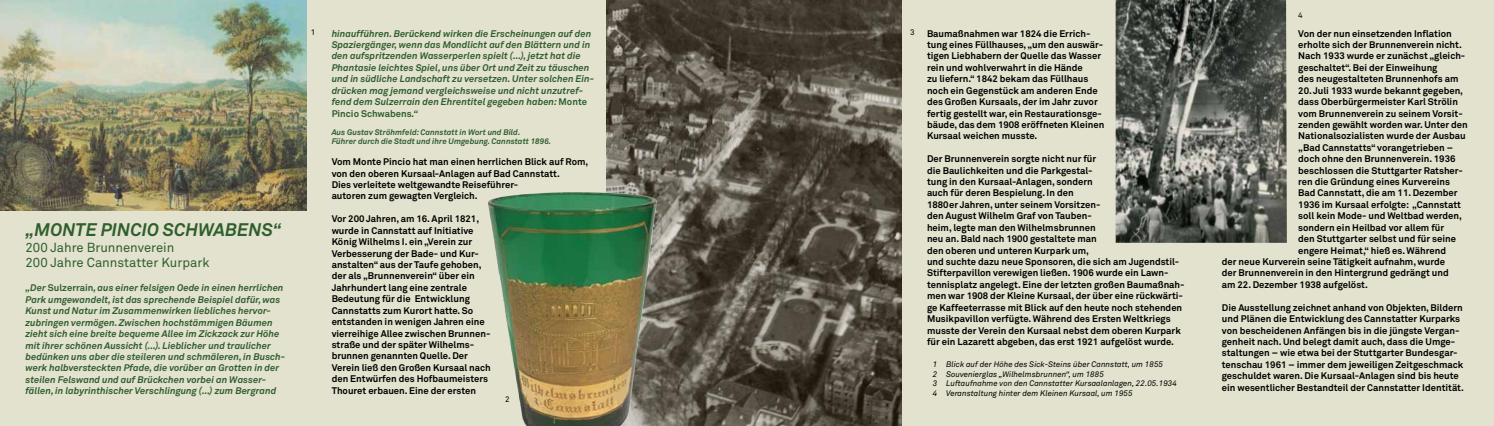
<style>
.page{position:relative;width:1494px;height:426px;background:#fff}
.page>*{position:absolute;margin:0;border:0;box-sizing:border-box;transform-origin:0 0}
.t1{font:italic 700 18px "Akkurat Std";color:#305e2e}
.t2{font:13px/15.6px "Akkurat Std";color:#305e2e}
.t3{font:700 9.5px/11.4px "Akkurat Std";color:#000}
.t4{font:italic 700 9.5px/11.4px "Akkurat Std";color:#305e2e}
.t5{font:italic 8px/9.6px "Akkurat Std";color:#000}
.t6{font:italic 700 8px/9.6px "Akkurat Std";color:#305e2e}
.t7{font:8px "Akkurat Std";color:#000}
.s1{font-style:normal}
</style>
<div class="page">
<div style="left:901px;top:0;width:593px;height:425px;background:#e2e2ce"></div>
<div style="left:0;top:0;width:607px;height:425px;background:#e2e2ce"></div>
<img style="left:607px;top:0;width:294px;height:425px">
<img style="left:1116px;top:0;width:171px;height:242px">
<img style="left:0;top:0;width:306px;height:210px">
<img style="left:488px;top:190px;width:171px;height:235px">
<h1 class="t1" style="left:26px;top:218px;width:258px">„MONTE PINCIO SCHWABENS“</h1>
<h2 class="t2" style="left:26px;top:239px;width:185px">200 Jahre Brunnenverein<br>200 Jahre Cannstatter Kurpark</h2>
<p class="t4" style="left:26px;top:282px;width:261px">„Der <span class="s1">Sulzerrain</span>, aus einer felsigen Oede in einen herrlichen Park umgewandelt, ist das sprechende Beispiel dafür, was Kunst und Natur im Zusammenwirken liebliches hervor&shy;zubringen vermögen. Zwischen hochstämmigen Bäumen zieht sich eine breite bequeme Allee im Zickzack zur Höhe mit ihrer schönen Aussicht (...). Lieblicher und traulicher bedünken uns aber die steileren und schmäleren, in Busch&shy;werk halbversteckten Pfade, die vorüber an Grotten in der steilen Felswand und auf Brückchen vorbei an Wasser&shy;fällen, in labyrinthischer Verschlingung (...) zum Bergrand</p>
<p class="t4" style="left:332px;top:27px;width:264px">hinaufführen. Berückend wirken die Erscheinungen auf den Spaziergänger, wenn das Mondlicht auf den Blättern und in den aufspritzenden Wasserperlen spielt (...), jetzt hat die Phantasie leichtes Spiel, uns über Ort und Zeit zu täuschen und in südliche Landschaft zu versetzen. Unter solchen Ein&shy;drücken mag jemand vergleichsweise und nicht unzutref&shy;fend dem Sulzerrain den Ehrentitel gegeben haben: <span class="s1">Monte Pincio Schwabens</span>.“</p>
<p class="t6" style="left:332px;top:127px;width:221px">Aus Gustav Ströhmfeld: Cannstatt in Wort und Bild.<br>Führer durch die Stadt und ihre Umgebung. Cannstatt 1896.</p>
<p class="t3" style="left:332px;top:156px;width:258px">Vom Monte Pincio hat man einen herrlichen Blick auf Rom, von den oberen Kursaal-Anlagen auf Bad Cannstatt.<br>Dies verleitete weltgewandte Reiseführer-<br>autoren zum gewagten Vergleich.</p>
<p class="t3" style="left:332px;top:213px;width:161px">Vor 200 Jahren, am 16. April 1821, wurde in Cannstatt auf Initiative König Wilhelms I. ein „Verein zur Verbesserung der Bade- und Kur&shy;anstalten“ aus der Taufe gehoben, der als „Brunnenverein“ über ein Jahrhundert lang eine zentrale Bedeutung für die Entwicklung Cannstatts zum Kurort hatte. So entstanden in wenigen Jahren eine vierreihige Allee zwischen Brunnen&shy;straße und der später Wilhelms&shy;brunnen genannten Quelle. Der Verein ließ den Großen Kursaal nach den Entwürfen des Hofbaumeisters Thouret erbauen. Eine der ersten</p>
<p class="t7" style="left:311px;top:28px;width:6px">1</p>
<p class="t3" style="left:927px;top:27px;width:179px">Baumaßnahmen war 1824 die Errich&shy;tung eines Füllhauses, „um den auswär&shy;tigen Liebhabern der Quelle das Wasser rein und wohlverwahrt in die Hände<br>zu liefern.“ 1842 bekam das Füllhaus noch ein Gegenstück am anderen Ende des Großen Kursaals, der im Jahr zuvor fertig gestellt war, ein Restaurationsge&shy;bäude, das dem 1908 eröffneten Kleinen Kursaal weichen musste.</p>
<p class="t3" style="left:927px;top:153px;width:259px">Der Brunnenverein sorgte nicht nur für<br>die Baulichkeiten und die Parkgestal-<br>tung in den Kursaal-Anlagen, sondern<br>auch für deren Bespielung. In den<br>1880er Jahren, unter seinem Vorsitzen-<br>den August Wilhelm Graf von Tauben-<br>heim, legte man den Wilhelmsbrunnen<br>neu an. Bald nach 1900 gestaltete man<br>den oberen und unteren Kurpark um,<br>und suchte dazu neue Sponsoren, die sich am Jugendstil-Stifterpavillon verewigen ließen. 1906 wurde ein Lawn&shy;tennisplatz angelegt. Eine der letzten großen Baumaßnah&shy;men war 1908 der Kleine Kursaal, der über eine rückwärti&shy;ge Kaffeeterrasse mit Blick auf den heute noch stehenden Musikpavillon verfügte. Während des Ersten Weltkriegs musste der Verein den Kursaal nebst dem oberen Kurpark für ein Lazarett abgeben, das erst 1921 aufgelöst wurde.</p>
<p class="t7" style="left:910px;top:28px;width:6px">3</p>
<p class="t5" style="left:933px;top:359px;width:246px">1 Blick auf der Höhe des Sick-Steins über Cannstatt, um 1855<br>2 Souvenierglas „Wilhelmsbrunnen“, um 1885<br>3 Luftaufnahme von den Cannstatter Kursaalanlagen, 22.05.1934<br>4 Veranstaltung hinter dem Kleinen Kursaal, um 1955</p>
<p class="t7" style="left:505px;top:394px;width:6px">2</p>
<p class="t7" style="left:1298px;top:10px;width:6px">4</p>
<p class="t3" style="left:1298px;top:27px;width:169px">Von der nun einsetzenden Inflation erholte sich der Brunnenverein nicht.<br>Nach 1933 wurde er zunächst „gleich&shy;geschaltet“. Bei der Einweihung<br>des neugestalteten Brunnenhofs am</p>
<p class="t3" style="left:1298px;top:84px;width:166px">20. Juli 1933 wurde bekannt gegeben,</p>
<p class="t3" style="left:1298px;top:96px;width:161px">dass Oberbürgermeister Karl Strölin</p>
<p class="t3" style="left:1298px;top:107px;width:166px">vom Brunnenverein zu seinem Vorsit-</p>
<p class="t3" style="left:1298px;top:119px;width:171px">zenden gewählt worden war. Unter den</p>
<p class="t3" style="left:1298px;top:130px;width:169px">Nationalsozialisten wurde der Ausbau</p>
<p class="t3" style="left:1298px;top:141px;width:156px">„Bad Cannstatts“ vorangetrieben –</p>
<p class="t3" style="left:1298px;top:153px;width:159px">doch ohne den Brunnenverein. 1936</p>
<p class="t3" style="left:1298px;top:164px;width:166px">beschlossen die Stuttgarter Ratsher-</p>
<p class="t3" style="left:1298px;top:176px;width:153px">ren die Gründung eines Kurvereins</p>
<p class="t3" style="left:1298px;top:187px;width:161px">Bad Cannstatt, die am 11. Dezember</p>
<p class="t3" style="left:1298px;top:198px;width:164px">1936 im Kursaal erfolgte: „Cannstatt</p>
<p class="t3" style="left:1298px;top:210px;width:165px">soll kein Mode- und Weltbad werden,</p>
<p class="t3" style="left:1298px;top:221px;width:147px">sondern ein Heilbad vor allem für</p>
<p class="t3" style="left:1298px;top:233px;width:159px">den Stuttgarter selbst und für seine</p>
<p class="t3" style="left:1298px;top:244px;width:149px">engere Heimat,“ hieß es. Während</p>
<p class="t3" style="left:1222px;top:255px;width:225px">der neue Kurverein seine Tätigkeit aufnahm, wurde</p>
<p class="t3" style="left:1222px;top:267px;width:228px">der Brunnenverein in den Hintergrund gedrängt und</p>
<p class="t3" style="left:1222px;top:278px;width:148px">am 22. Dezember 1938 aufgelöst.</p>
<p class="t3" style="left:1222px;top:301px;width:244px">Die Ausstellung zeichnet anhand von Objekten, Bildern und Plänen die Entwicklung des Cannstatter Kurparks von bescheidenen Anfängen bis in die jüngste Vergan&shy;genheit nach. Und belegt damit auch, dass die Umge&shy;staltungen – wie etwa bei der Stuttgarter Bundesgar&shy;tenschau 1961 – immer dem jeweiligen Zeitgeschmack geschuldet waren. Die Kursaal-Anlagen sind bis heute ein wesentlicher Bestandteil der Cannstatter Identität.</p>
</div>
